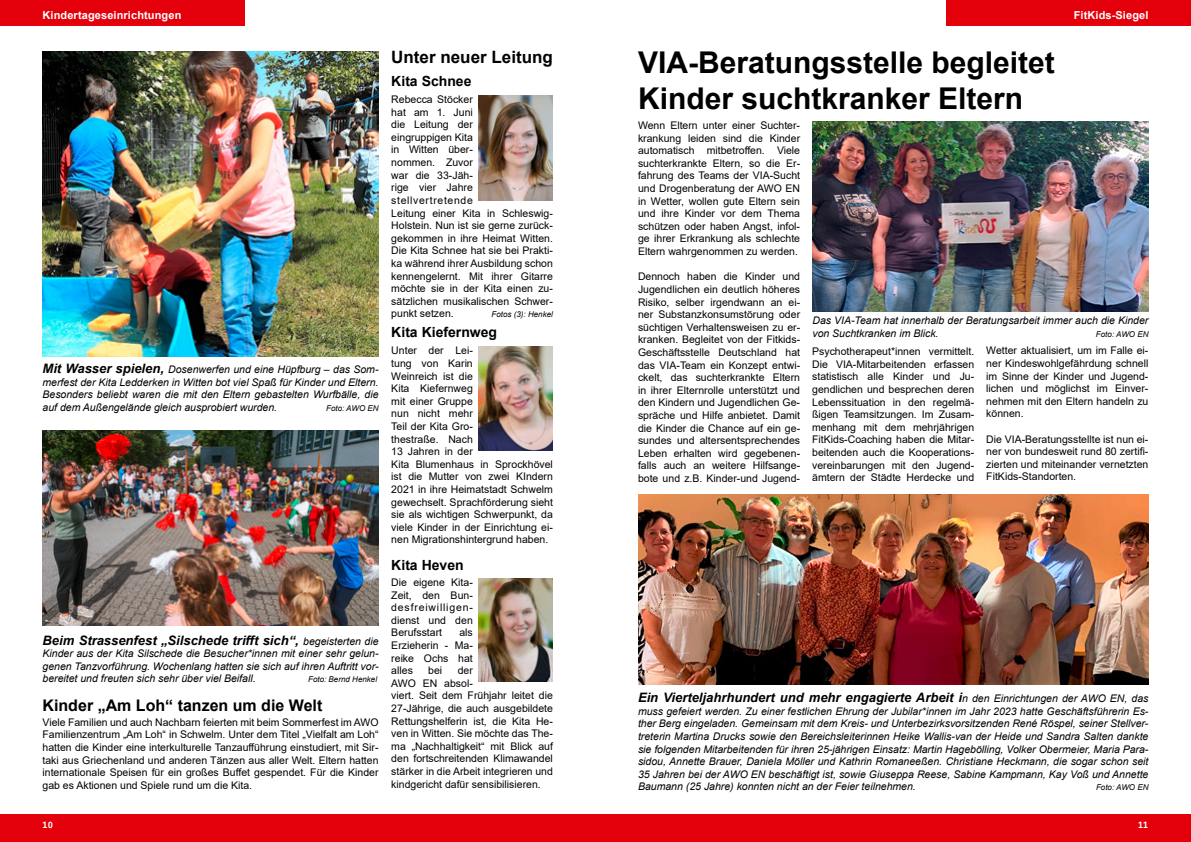
<style>
.page{position:relative;width:1191px;height:842px;background:#fff}
.page>*{position:absolute;margin:0;border:0;box-sizing:border-box;transform-origin:0 0}
.t1{font:700 30px/36px "Arial";color:#000}
.t2{font:700 17px "Arial";color:#000}
.t3{font:700 16px "Arial";color:#000}
.t4{font:700 14px "Arial";color:#000}
.t5{font:italic 700 13px "Arial";color:#000}
.t6{font:700 11px "Arial";letter-spacing:.01em;color:#fff}
.t7{font:10.5px/12.6px "Arial";color:#000;text-align:justify}
.t8{font:italic 10.5px/12.6px "Arial";color:#000;text-align:justify}
.t9{font:700 9px "AWO Fago Office";color:#fff}
.t10{font:italic 8px "Arial";color:#000}
.s1{font-weight:700;font-size:13px}
.s2{font-weight:400;font-size:10.5px}
</style>
<div class="page">
<div style="left:0;top:814px;width:1191px;height:28px;background:#e3000b"></div>
<div style="left:0;top:0;width:245px;height:26px;background:#e3000b"></div>
<div style="left:946px;top:0;width:245px;height:26px;background:#e3000b"></div>
<img style="left:43px;top:51px;width:335px;height:306px">
<img style="left:478px;top:95px;width:75px;height:105px">
<img style="left:478px;top:347px;width:75px;height:103px">
<img style="left:478px;top:578px;width:75px;height:103px">
<img style="left:43px;top:431px;width:335px;height:194px">
<img style="left:638px;top:494px;width:510px;height:191px">
<img style="left:812px;top:121px;width:336px;height:191px">
<p class="t6" style="left:43px;top:8px;width:140px">Kindertageseinrichtungen</p>
<p class="t6" style="left:1073px;top:8px;width:76px">FitKids-Siegel</p>
<h2 class="t2" style="left:391px;top:45px;width:163px">Unter neuer Leitung</h2>
<p class="t7" style="left:391px;top:93px;width:163px;text-align:left">Rebecca Stöcker<br>hat am 1. Juni<br>die Leitung der<br>eingruppigen Kita<br>in Witten über-<br>nommen. Zuvor<br>war die 33-Jäh-<br>rige vier Jahre stellvertretende<br>Leitung einer Kita in Schleswig-<br>Holstein. Nun ist sie gerne zurück&shy;gekommen in ihre Heimat Witten.<br>Die Kita Schnee hat sie bei Prakti&shy;ka während ihrer Ausbildung schon kennengelernt. Mit ihrer Gitarre möchte sie in der Kita einen zu&shy;sätzlichen musikalischen Schwer&shy;punkt setzen.</p>
<h1 class="t1" style="left:638px;top:45px;width:418px">VIA-Beratungsstelle begleitet<br>Kinder suchtkranker Eltern</h1>
<h3 class="t4" style="left:391px;top:71px;width:82px">Kita Schnee</h3>
<p class="t7" style="left:638px;top:119px;width:164px">Wenn Eltern unter einer Suchter&shy;krankung leiden sind die Kinder automatisch mitbetroffen. Viele suchterkrankte Eltern, so die Er&shy;fahrung des Teams der VIA-Sucht und Drogenberatung der AWO EN in Wetter, wollen gute Eltern sein und ihre Kinder vor dem Thema schützen oder haben Angst, infol&shy;ge ihrer Erkrankung als schlechte Eltern wahrgenommen zu werden.</p>
<p class="t7" style="left:638px;top:270px;width:164px">Dennoch haben die Kinder und Jugendlichen ein deutlich höheres Risiko, selber irgendwann an ei&shy;ner Substanzkonsumstörung oder süchtigen Verhaltensweisen zu er&shy;kranken. Begleitet von der Fitkids-Geschäftsstelle Deutschland hat das VIA-Team ein Konzept entwi&shy;ckelt, das suchterkrankte Eltern in ihrer Elternrolle unterstützt und den Kindern und Jugendlichen Ge&shy;spräche und Hilfe anbietet. Damit die Kinder die Chance auf ein ge&shy;sundes und altersentsprechendes Leben erhalten wird gegebenen&shy;falls auch an weitere Hilfsange&shy;bote und z.B. Kinder-und Jugend-</p>
<p class="t10" style="left:491px;top:309px;width:63px">Fotos (3): Henkel</p>
<p class="t7" style="left:391px;top:344px;width:163px;text-align:left">Unter der Lei-<br>tung von Karin<br>Weinreich ist die<br>Kita Kiefernweg<br>mit einer Gruppe<br>nun nicht mehr<br>Teil der Kita Gro-<br>thestraße. Nach<br>13 Jahren in der<br>Kita Blumenhaus in Sprockhövel ist die Mutter von zwei KIndern<br>2021 in ihre Heimatstadt Schwelm gewechselt. Sprachförderung sieht sie als wichtigen Schwerpunkt, da viele Kinder in der Einrichtung ei&shy;nen Migrationshintergrund haben.</p>
<p class="t8" style="left:812px;top:314px;width:337px">Das VIA-Team hat innerhalb der Beratungsarbeit immer auch die Kinder von Suchtkranken im Blick.</p>
<h3 class="t4" style="left:391px;top:322px;width:107px">Kita Kiefernweg</h3>
<p class="t10" style="left:1096px;top:329px;width:54px">Foto: AWO EN</p>
<p class="t7" style="left:812px;top:345px;width:164px">Psychotherapeut*innen vermittelt.<br>Die VIA-Mitarbeitenden erfassen statistisch alle Kinder und Ju&shy;gendlichen und besprechen deren Lebenssituation in den regelmä&shy;ßigen Teamsitzungen. Im Zusam&shy;menhang mit dem mehrjährigen FitKids-Coaching haben die Mitar&shy;beitenden auch die Kooperations&shy;vereinbarungen mit den Jugend&shy;ämtern der Städte Herdecke und</p>
<p class="t7" style="left:986px;top:344px;width:164px">Wetter aktualisiert, um im Falle ei&shy;ner Kindeswohlgefährdung schnell im Sinne der Kinder und Jugend&shy;lichen und möglichst im Einver&shy;nehmen mit den Eltern handeln zu können.</p>
<p class="t8" style="left:43px;top:363px;width:337px"><span class="s1">Mit Wasser spielen,</span> Dosenwerfen und eine Hüpfburg – das Som&shy;merfest der Kita Ledderken in Witten bot viel Spaß für Kinder und Eltern.<br>Besonders beliebt waren die mit den Eltern gebastelten Wurfbälle, die auf dem Außengelände gleich ausprobiert wurden.</p>
<p class="t10" style="left:326px;top:403px;width:54px">Foto: AWO EN</p>
<p class="t7" style="left:986px;top:433px;width:164px">Die VIA-Beratungsstellte ist nun ei&shy;ner von bundesweit rund 80 zertifi&shy;zierten und miteinander vernetzten FitKids-Standorten.</p>
<p class="t5" style="left:43px;top:631px;width:337px">Beim Strassenfest „Silschede trifft sich“, <span class="s2">begeisterten die</span></p>
<p class="t8" style="left:43px;top:647px;width:337px">Kinder aus der Kita Silschede die Besucher*innen mit einer sehr gelun&shy;genen Tanzvorführung. Wochenlang hatten sie sich auf ihren Auftritt vor&shy;bereitet und freuten sich sehr über viel Beifall.</p>
<p class="t10" style="left:308px;top:674px;width:70px">Foto: Bernd Henkel</p>
<h3 class="t3" style="left:43px;top:694px;width:281px">Kinder „Am Loh“ tanzen um die Welt</h3>
<p class="t7" style="left:43px;top:716px;width:337px">Viele Familien und auch Nachbarn feierten mit beim Sommerfest im AWO Familienzentrum „Am Loh“ in Schwelm. Unter dem Titel „Vielfalt am Loh“ hatten die Kinder eine interkulturelle Tanzaufführung einstudiert, mit Sir&shy;taki aus Griechenland und anderen Tänzen aus aller Welt. Eltern hatten internationale Speisen für ein großes Buffet gespendet. Für die Kinder gab es Aktionen und Spiele rund um die Kita.</p>
<h3 class="t4" style="left:391px;top:555px;width:74px">Kita Heven</h3>
<p class="t7" style="left:391px;top:576px;width:83px">Die eigene Kita-Zeit, den Bun&shy;desfreiwilligen&shy;dienst und den Berufsstart</p>
<p class="t7" style="left:391px;top:626px;width:83px;text-indent:68px">als Erzieherin - Ma&shy;reike Ochs hat alles</p>
<p class="t7" style="left:391px;top:664px;width:163px;text-align:left;text-indent:66px">der<br>AWO EN absol-<br>viert. Seit dem Frühjahr leitet die<br>27-Jährige, die auch ausgebildete<br>Rettungshelferin ist, die Kita He&shy;ven in Witten. Sie möchte das The&shy;ma „Nachhaltigkeit“ mit Blick auf den fortschreitenden Klimawandel stärker in die Arbeit integrieren und kindgericht dafür sensibilisieren.</p>
<p class="t7" style="left:428px;top:664px;width:16px">bei</p>
<p class="t5" style="left:638px;top:689px;width:512px">Ein Vierteljahrhundert und mehr engagierte Arbeit i<span class="s2">n den Einrichtungen der AWO EN, das</span></p>
<p class="t8" style="left:638px;top:705px;width:512px">muss gefeiert werden. Zu einer festlichen Ehrung der Jubilar*innen im Jahr 2023 hatte Geschäftsführerin Es&shy;ther Berg eingeladen. Gemeinsam mit dem Kreis- und Unterbezirksvorsitzenden René Röspel, seiner Stellver&shy;treterin Martina Drucks sowie den Bereichsleiterinnen Heike Wallis-van der Heide und Sandra Salten dankte sie folgenden Mitarbeitenden für ihren 25-jährigen Einsatz: Martin Hagebölling, Volker Obermeier, Maria Para&shy;sidou, Annette Brauer, Daniela Möller und Kathrin Romaneeßen. Christiane Heckmann, die sogar schon seit 35 Jahren bei der AWO EN beschäftigt ist, sowie Giuseppa Reese, Sabine Kampmann, Kay Voß und Annette Baumann (25 Jahre) konnten nicht an der Feier teilnehmen.</p>
<p class="t10" style="left:1096px;top:782px;width:54px">Foto: AWO EN</p>
<p class="t9" style="left:43px;top:819px;width:12px">10</p>
<p class="t9" style="left:1138px;top:819px;width:12px">11</p>
</div>
